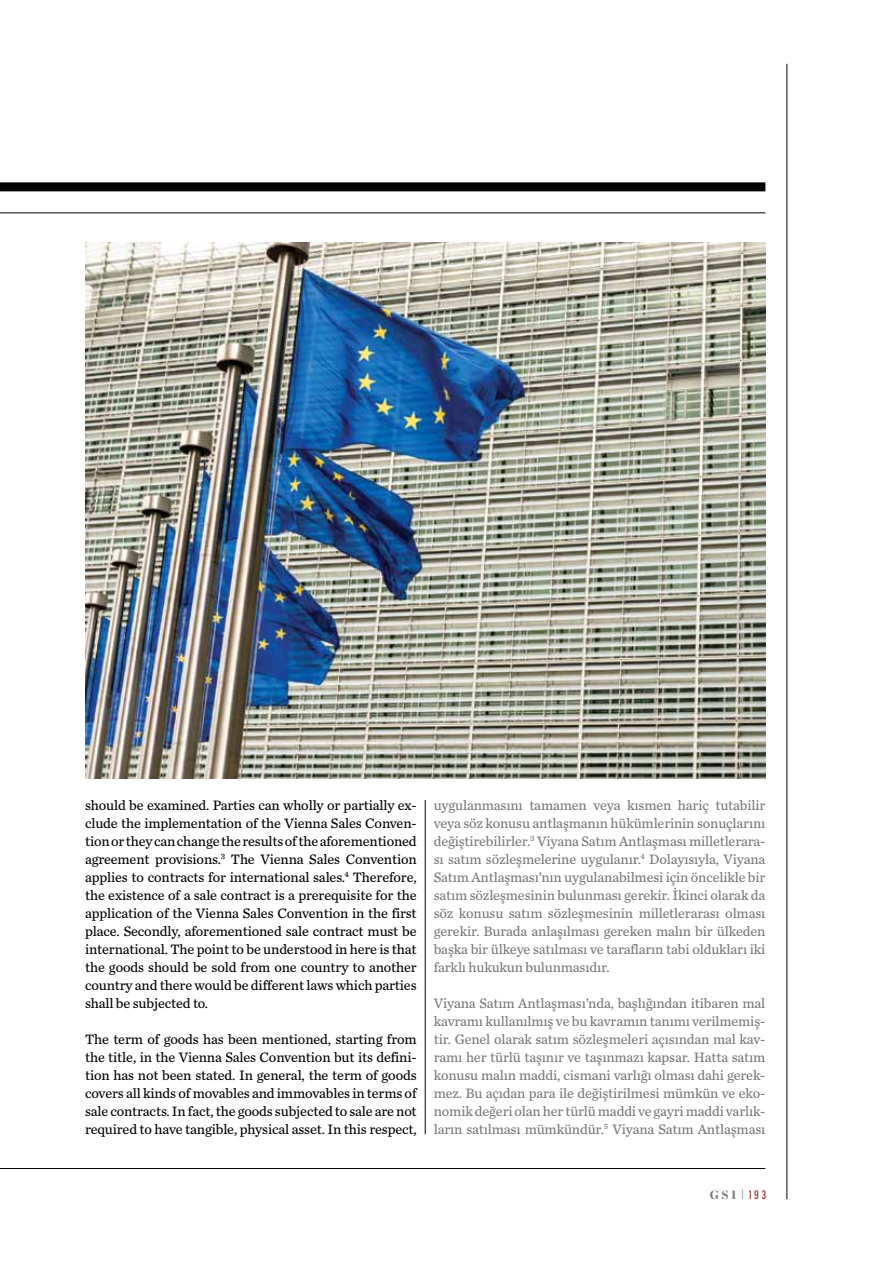
<style>
.page{position:relative;width:893px;height:1263px;background:#fff}
.page>*{position:absolute;margin:0;border:0;box-sizing:border-box;transform-origin:0 0}
.t1{font:14.25px/18px "Chronicle Text G3";letter-spacing:-.01em;color:#77787b;text-align:justify}
.t2{font:14.25px/18px "Chronicle Text G3";letter-spacing:-.01em;color:#000;text-align:justify}
.t3{font:900 12px "Chronicle Display";color:#77787b}
.s1{font-family:"Flama Condensed Basic";font-weight:400}
.s2{font-family:"Flama Condensed Basic";font-weight:400;color:#87171a}
</style>
<div class="page">
<div style="left:0;top:182px;width:765px;height:9px;background:#000"></div>
<hr style="left:0;top:213px;width:765px;height:1px;background:#000">
<hr style="left:787px;top:64px;width:1px;height:1135px;background:#000">
<hr style="left:0;top:1168px;width:765px;height:1px;background:#000">
<hr style="left:425px;top:800px;width:1px;height:334px;background:#000">
<img style="left:85px;top:242px;width:680px;height:537px">
<p class="t2" style="left:85px;top:795px;width:333px">should be examined. Parties can wholly or partially ex&shy;clude the implementation of the Vienna Sales Conven&shy;tion or they can change the results of the aforementioned agreement provisions.<sup>3</sup> The Vienna Sales Convention applies to contracts for international sales.<sup>4</sup> Therefore, the existence of a sale contract is a prerequisite for the application of the Vienna Sales Convention in the first place. Secondly, aforementioned sale contract must be international. The point to be understood in here is that the goods should be sold from one country to another country and there would be different laws which parties shall be subjected to.</p>
<p class="t2" style="left:85px;top:1029px;width:333px">The term of goods has been mentioned, starting from the title, in the Vienna Sales Convention but its defini&shy;tion has not been stated. In general, the term of goods covers all kinds of movables and immovables in terms of sale contracts. In fact, the goods subjected to sale are not required to have tangible, physical asset. In this respect,</p>
<p class="t1" style="left:434px;top:795px;width:333px">uygulanmasını tamamen veya kısmen hariç tutabilir veya söz konusu antlaşmanın hükümlerinin sonuçlarını değiştirebilirler.<sup>3</sup> Viyana Satım Antlaşması milletlerara&shy;sı satım sözleşmelerine uygulanır.<sup>4</sup> Dolayısıyla, Viyana Satım Antlaşması’nın uygulanabilmesi için öncelikle bir satım sözleşmesinin bulunması gerekir. İkinci olarak da söz konusu satım sözleşmesinin milletlerarası olması gerekir. Burada anlaşılması gereken malın bir ülkeden başka bir ülkeye satılması ve tarafların tabi oldukları iki farklı hukukun bulunmasıdır.</p>
<p class="t1" style="left:434px;top:993px;width:333px">Viyana Satım Antlaşması’nda, başlığından itibaren mal kavramı kullanılmış ve bu kavramın tanımı verilmemiş&shy;tir. Genel olarak satım sözleşmeleri açısından mal kav&shy;ramı her türlü taşınır ve taşınmazı kapsar. Hatta satım konusu malın maddi, cismani varlığı olması dahi gerek&shy;mez. Bu açıdan para ile değiştirilmesi mümkün ve eko&shy;nomik değeri olan her türlü maddi ve gayri maddi varlık&shy;ların satılması mümkündür.<sup>5</sup> Viyana Satım Antlaşması</p>
<p class="t3" style="left:710px;top:1185px;width:58px">gsi <span class="s1">|</span> <span class="s2">193</span></p>
</div>
